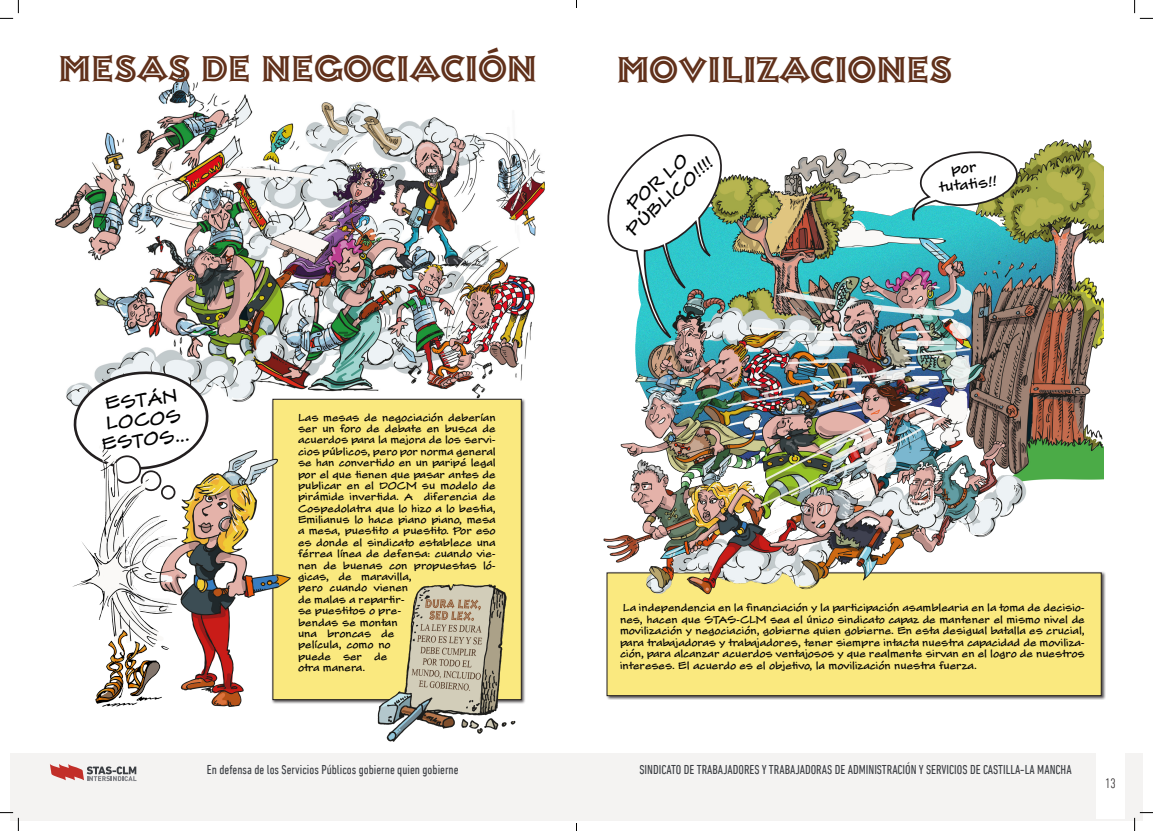
<style>
.page{position:relative;width:1153px;height:831px;background:#fff}
.page>*{position:absolute;margin:0;border:0;box-sizing:border-box;transform-origin:0 0}
.t1{font:35px "Ashley Inline MT Std";color:#61311b}
.t2{font:16.62px "Scooter";color:#000001}
.t3{font:15.75px "Scooter";color:#000001}
.t4{font:300 condensed 14px "DIN Next LT Pro";color:#231f20}
.t5{font:13.47px "Scooter";color:#000001}
.t6{font:condensed 13.12px "DIN Next LT Pro";color:#3c3f44}
.t7{font:9.62px/11.4px "Scooter";letter-spacing:-.01em;color:#000001}
</style>
<div class="page">
<div style="left:11px;top:753px;width:1131px;height:67px;background:#f4f3f2"></div>
<svg style="left:50px;top:764px;width:86px;height:17px"></svg>
<div style="left:1096px;top:743px;width:29px;height:75px;background:#fff"></div>
<div style="left:606px;top:571px;width:500px;height:129px;background:#231f20;opacity:.75"></div>
<div style="left:607px;top:572px;width:495px;height:124px;background:#fae97f;border:1px solid #231f20"></div>
<img style="left:55px;top:68px;width:490px;height:336px">
<svg style="left:72px;top:369px;width:138px;height:44px"></svg>
<div style="left:271px;top:398px;width:255px;height:306px;background:#231f20;opacity:.75"></div>
<div style="left:272px;top:399px;width:250px;height:301px;background:#fae97f;border:1px solid #231f20"></div>
<img style="left:72px;top:413px;width:229px;height:294px">
<img style="left:362px;top:584px;width:157px;height:158px">
<img style="left:603px;top:139px;width:501px;height:489px">
<svg style="left:603px;top:134px;width:125px;height:206px"></svg>
<svg style="left:0;top:0;width:19px;height:19px"></svg>
<svg style="left:0;top:812px;width:19px;height:18px"></svg>
<svg style="left:1134px;top:0;width:19px;height:19px"></svg>
<svg style="left:1134px;top:812px;width:19px;height:18px"></svg>
<svg style="left:906px;top:150px;width:114px;height:80px"></svg>
<p class="t1" style="left:58px;top:46px;width:480px">MESAS DE NEGOCIACIÓN</p>
<p class="t1" style="left:617px;top:48px;width:337px">MOVILIZACIONES</p>
<p class="t3" style="left:621px;top:197px;width:76px;rotate:-41deg">POR LO</p>
<p class="t3" style="left:621px;top:223px;width:111px;rotate:-41deg">PÚBLICO!!!!</p>
<p class="t5" style="left:938px;top:177px;width:60px;rotate:-6deg">tutatis!!</p>
<p class="t2" style="left:104px;top:391px;width:74px;rotate:-6deg">ESTÁN</p>
<p class="t2" style="left:104px;top:411px;width:77px;rotate:-6deg">LOCOS</p>
<p class="t2" style="left:101px;top:431px;width:89px;rotate:-6deg">ESTOS...</p>
<p class="t7" style="left:298px;top:411px;width:199px">Las mesas de negociación deberían ser un foro de debate en busca de acuerdos para la mejora de los servi&shy;cios públicos, pero por norma general se han convertido en un paripé legal por el que tienen que pasar antes de publicar en el DOCM su modelo de pirámide invertida. A diferencia de<br>Cospedolatra que lo hizo a lo bestia,<br>Emilianus lo hace piano piano, mesa a mesa, puestito a puestito. Por eso es donde el sindicato establece una férrea línea de defensa: cuando vie&shy;nen de buenas con propuestas ló&shy;gicas, de maravilla,<br>pero cuando vienen<br>de malas a repartir-<br>se puestitos o pre-<br>bendas se montan<br>una broncas de<br>película, como no<br>puede ser de<br>otra manera.</p>
<p class="t7" style="left:620px;top:601px;width:466px;text-align:justify">La independencia en la financiación y la participación asamblearia en la toma de decisio&shy;nes, hacen que STAS-CLM sea el único sindicato capaz de mantener el mismo nivel de movilización y negociación, gobierne quien gobierne. En esta desigual batalla es crucial, para trabajadoras y trabajadores, tener siempre intacta nuestra capacidad de moviliza&shy;ción, para alcanzar acuerdos ventajosos y que realmente sirvan en el logro de nuestros intereses. El acuerdo es el objetivo, la movilización nuestra fuerza.</p>
<h3 class="t6" style="left:207px;top:761px;width:253px">En defensa de los Servicios Públicos gobierne quien gobierne</h3>
<h3 class="t6" style="left:639px;top:761px;width:434px">SINDICATO DE TRABAJADORES Y TRABAJADORAS DE ADMINISTRACIÓN Y SERVICIOS DE CASTILLA-LA MANCHA</h3>
<h3 class="t4" style="left:1105px;top:775px;width:12px">13</h3>
</div>
